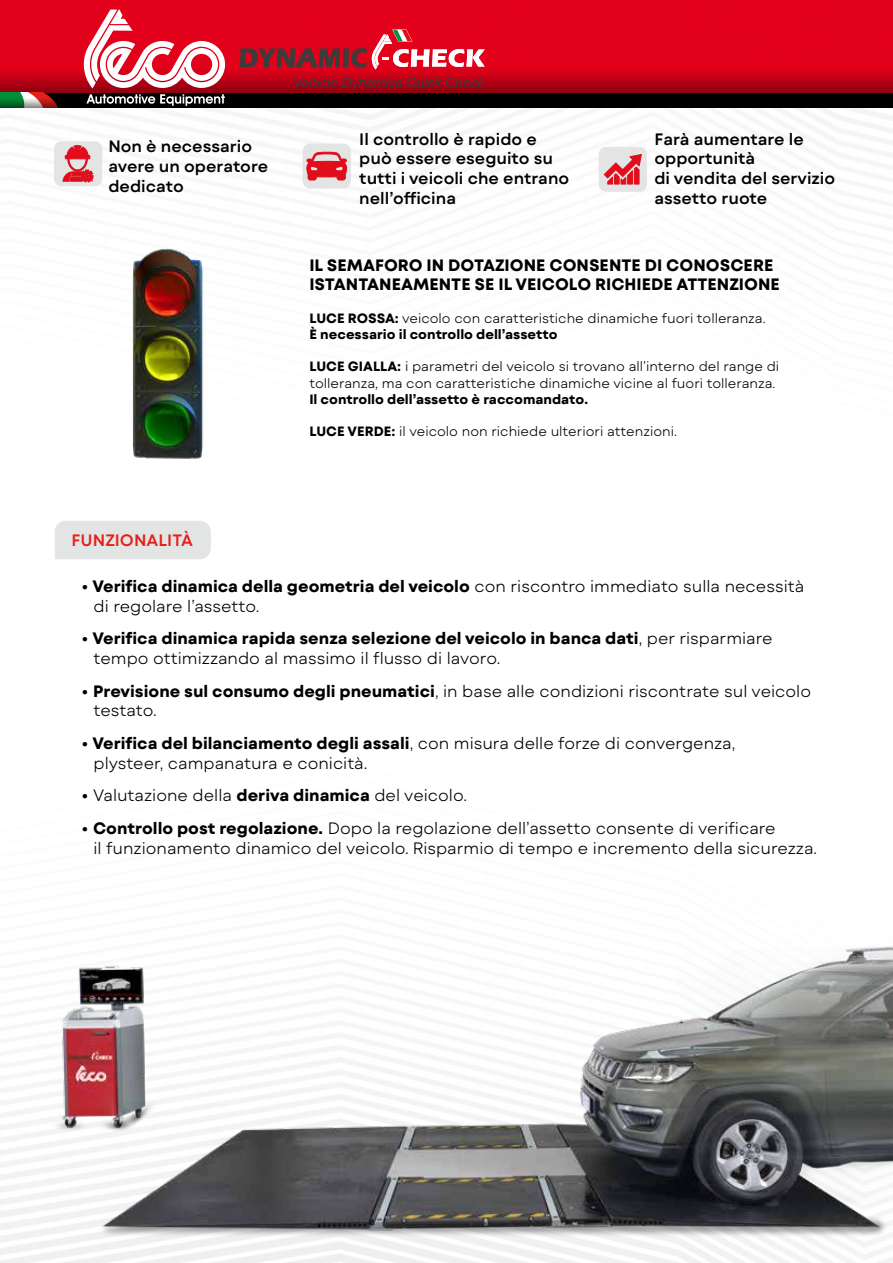
<style>
.page{position:relative;width:893px;height:1263px;background:#fff}
.page>*{position:absolute;margin:0;border:0;box-sizing:border-box;transform-origin:0 0}
.t1{font:300 16.5px/19.8px "Mont Blanc";color:#000}
.t2{font:700 16.5px/19.8px "Mont Blanc";color:#000}
.t3{font:600 16.5px/19.8px "Mont Blanc";color:#000}
.t4{font:600 16.5px "Mont Blanc";color:#e32119}
.t5{font:300 13.5px/16.2px "Mont Blanc";color:#000}
.t6{font:700 13.5px "Mont Blanc";color:#000}
.s1{font-weight:700}
.s2{font-weight:300}
</style>
<div class="page">
<div style="left:0;top:0;width:893px;height:68px;background:#e2001a"></div>
<svg style="left:225px;top:68px;width:668px;height:25px;background:#b90014"></svg>
<div style="left:0;top:93px;width:893px;height:15px;background:#000"></div>
<svg style="left:0;top:10px;width:225px;height:98px"></svg>
<img style="left:132px;top:248px;width:72px;height:211px">
<img style="left:27px;top:946px;width:866px;height:317px">
<div style="left:54px;top:141px;width:48px;height:45px;background:#e3e4e4;border-radius:7px"></div>
<svg style="left:63px;top:145px;width:31px;height:37px"></svg>
<div style="left:303px;top:144px;width:48px;height:45px;background:#e3e4e4;border-radius:7px"></div>
<svg style="left:306px;top:152px;width:41px;height:28px"></svg>
<div style="left:599px;top:147px;width:48px;height:45px;background:#e3e4e4;border-radius:7px"></div>
<svg style="left:604px;top:154px;width:38px;height:30px"></svg>
<svg style="left:240px;top:29px;width:245px;height:40px;background:#cc2b3c"></svg>
<svg style="left:294px;top:77px;width:191px;height:13px;background:#940d1b"></svg>
<div style="left:55px;top:521px;width:156px;height:38px;background:#e3e4e4"></div>
<p class="t3" style="left:108px;top:137px;width:161px">Non è necessario avere un operatore dedicato</p>
<p class="t3" style="left:359px;top:129px;width:211px">Il controllo è rapido e può essere eseguito su tutti i veicoli che entrano nell’officina</p>
<p class="t3" style="left:654px;top:129px;width:182px">Farà aumentare le opportunità<br>di vendita del servizio assetto ruote</p>
<p class="t4" style="left:71px;top:530px;width:123px">FUNZIONALITÀ</p>
<p class="t2" style="left:309px;top:255px;width:472px">IL SEMAFORO IN DOTAZIONE CONSENTE DI CONOSCERE<br>ISTANTANEAMENTE SE IL VEICOLO RICHIEDE ATTENZIONE</p>
<p class="t5" style="left:309px;top:310px;width:458px"><span class="s1">LUCE ROSSA:</span> veicolo con caratteristiche dinamiche fuori tolleranza.<br><span class="s1">È necessario il controllo dell’assetto</span></p>
<p class="t5" style="left:309px;top:359px;width:471px"><span class="s1">LUCE GIALLA:</span> i parametri del veicolo si trovano all’interno del range di tolleranza, ma con caratteristiche dinamiche vicine al fuori tolleranza.</p>
<p class="t6" style="left:309px;top:390px;width:280px">Il controllo dell’assetto è raccomandato.</p>
<p class="t5" style="left:309px;top:423px;width:369px"><span class="s1">LUCE VERDE:</span> il veicolo non richiede ulteriori attenzioni.</p>
<p class="t1" style="left:94px;top:576px;width:712px;text-indent:-13px"><span class="s1">• Verifica dinamica della geometria del veicolo</span> con riscontro immediato sulla necessità di regolare l’assetto.</p>
<p class="t2" style="left:94px;top:629px;width:681px;text-indent:-13px">• Verifica dinamica rapida senza selezione del veicolo in banca dati<span class="s2">, per risparmiare tempo ottimizzando al massimo il flusso di lavoro.</span></p>
<p class="t1" style="left:94px;top:681px;width:719px;text-indent:-13px"><span class="s1">• Previsione sul consumo degli pneumatici</span>, in base alle condizioni riscontrate sul veicolo testato.</p>
<p class="t1" style="left:94px;top:733px;width:643px;text-indent:-13px"><span class="s1">• Verifica del bilanciamento degli assali</span>, con misura delle forze di convergenza, plysteer, campanatura e conicità.</p>
<p class="t1" style="left:81px;top:786px;width:388px"><span class="s1">•</span> Valutazione della <span class="s1">deriva dinamica</span> del veicolo.</p>
<p class="t1" style="left:94px;top:818px;width:725px;text-indent:-13px"><span class="s1">• Controllo post regolazione.</span> Dopo la regolazione dell’assetto consente di verificare<br>il funzionamento dinamico del veicolo. Risparmio di tempo e incremento della sicurezza.</p>
</div>
